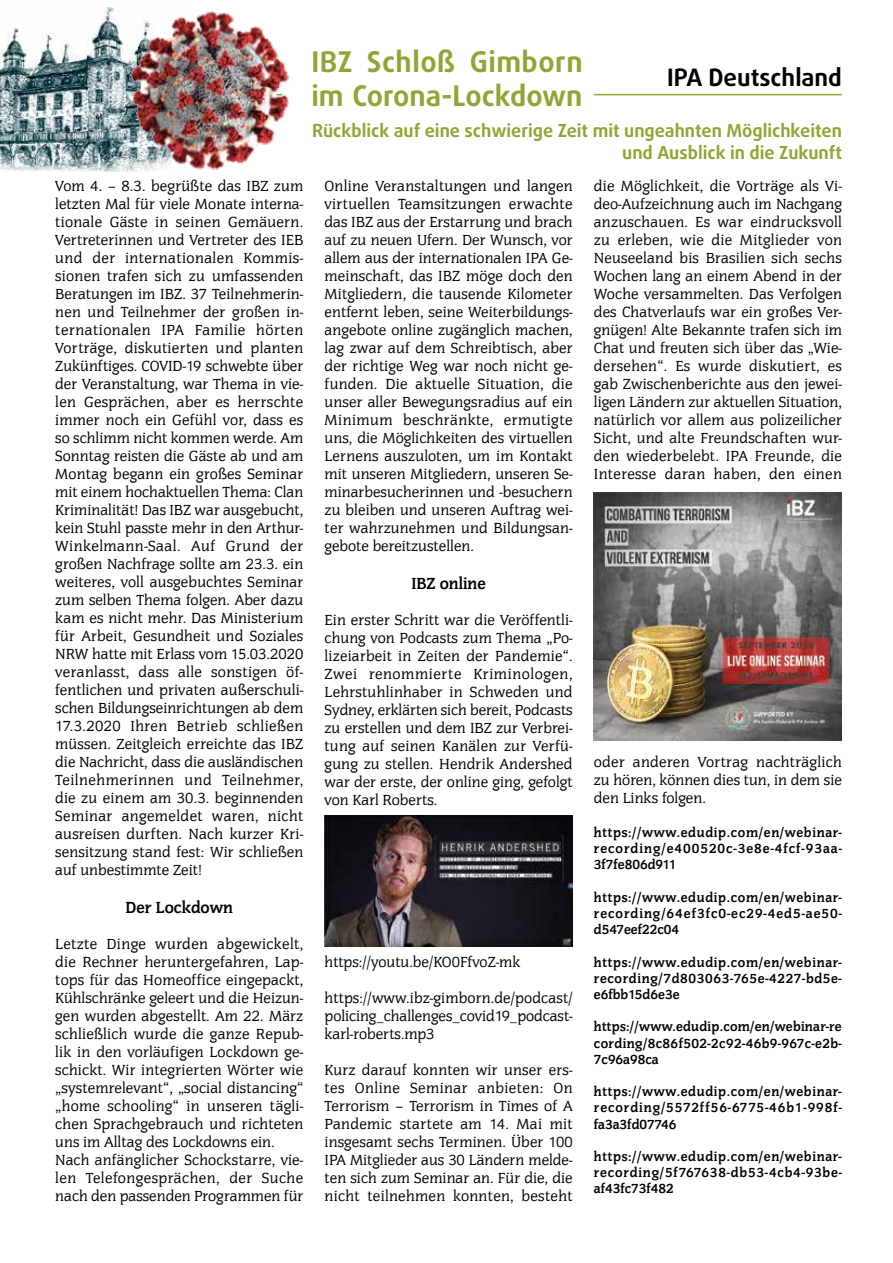
<style>
.page{position:relative;width:893px;height:1263px;background:#fff}
.page>*{position:absolute;margin:0;border:0;box-sizing:border-box;transform-origin:0 0}
.t1{font:700 28.5px/34.2px "Daxline Pro";letter-spacing:.005em;color:#90a534}
.t2{font:700 24px "Daxline Pro";color:#000}
.t3{font:700 18px/21.6px "Daxline Pro";color:#90a534;text-align:right}
.t4{font:700 16.5px "Congress T";color:#000}
.t5{font:15px/18px "Congress T";letter-spacing:.01em;color:#000;text-align:justify}
.t6{font:700 13.5px/16.2px "Congress T";letter-spacing:.045em;color:#000;text-align:justify}
</style>
<div class="page">
<hr style="left:112px;top:94px;width:730px;height:1px;background:#90a534">
<div style="left:282px;top:75px;width:312px;height:28px;background:#fff"></div>
<img style="left:0;top:7px;width:120px;height:165px">
<img style="left:325px;top:816px;width:247px;height:130px">
<img style="left:593px;top:492px;width:249px;height:249px">
<img style="left:120px;top:11px;width:169px;height:161px">
<p class="t5" style="left:55px;top:177px;width:250px">Vom 4. – 8.3. begrüßte das IBZ zum letzten Mal für viele Monate interna&shy;tionale Gäste in seinen Gemäuern.<br>Vertreterinnen und Vertreter des IEB und der internationalen Kommis&shy;sionen trafen sich zu umfassenden Beratungen im IBZ. 37 Teilnehmerin&shy;nen und Teilnehmer der großen in&shy;ternationalen IPA Familie hörten Vorträge, diskutierten und planten Zukünftiges. COVID-19 schwebte über der Veranstaltung, war Thema in vie&shy;len Gesprächen, aber es herrschte immer noch ein Gefühl vor, dass es so schlimm nicht kommen werde. Am Sonntag reisten die Gäste ab und am Montag begann ein großes Seminar mit einem hochaktuellen Thema: Clan Kriminalität! Das IBZ war ausgebucht, kein Stuhl passte mehr in den Arthur-Winkelmann-Saal. Auf Grund der großen Nachfrage sollte am 23.3. ein weiteres, voll ausgebuchtes Seminar zum selben Thema folgen. Aber dazu kam es nicht mehr. Das Ministerium für Arbeit, Gesundheit und Soziales NRW hatte mit Erlass vom 15.03.2020 veranlasst, dass alle sonstigen öf&shy;fentlichen und privaten außerschuli&shy;schen Bildungseinrichtungen ab dem 17.3.2020 Ihren Betrieb schließen müssen. Zeitgleich erreichte das IBZ die Nachricht, dass die ausländischen Teilnehmerinnen und Teilnehmer, die zu einem am 30.3. beginnenden Seminar angemeldet waren, nicht ausreisen durften. Nach kurzer Kri&shy;sensitzung stand fest: Wir schließen auf unbestimmte Zeit!</p>
<p class="t4" style="left:126px;top:897px;width:109px">Der Lockdown</p>
<p class="t5" style="left:55px;top:935px;width:250px;text-align:left">Letzte Dinge wurden abgewickelt, die Rechner heruntergefahren, Lap&shy;tops für das Homeoffice eingepackt, Kühlschränke geleert und die Heizun&shy;gen wurden abgestellt. Am 22. März schließlich wurde die ganze Repub&shy;lik in den vorläufigen Lockdown ge&shy;schickt. Wir integrierten Wörter wie „systemrelevant“, „social distancing“ „home schooling“ in unseren tägli&shy;chen Sprachgebrauch und richteten uns im Alltag des Lockdowns ein.<br>Nach anfänglicher Schockstarre, vie&shy;len Telefongesprächen, der Suche nach den passenden Programmen für</p>
<p class="t5" style="left:105px;top:177px;width:200px">bis 8 März. begrüßte das IBZ</p>
<p class="t5" style="left:55px;top:195px;width:246px">zum letzten Mal für viele Monate in</p>
<p class="t5" style="left:61px;top:213px;width:244px">er tionale Gäste in seinen Gemäu-</p>
<p class="t5" style="left:55px;top:231px;width:250px">ern. Vertreterinnen und Vertret r des</p>
<p class="t5" style="left:55px;top:249px;width:209px">IEB und der internationalen Ko</p>
<p class="t5" style="left:183px;top:591px;width:45px">folgen.</p>
<p class="t4" style="left:126px;top:627px;width:109px">Der Lockdown</p>
<p class="t5" style="left:55px;top:665px;width:250px;text-align:center">Aber dazu k m es nicht mehr. Das Ministerium für Arb it, Gesundhe t und Soziales NRW hatte mit Erlass vom 15.03.2020 veranlasst, dass alle son tigen öffentlichen und privaten außerschulischen Bild ngseinrich&shy;tungen ab dem 17.03.2020 Ihren Be&shy;trieb schließen müssen. Zeitgleich erreichte das IBZ die Nachricht, dass die auslän ischen Teilnehmerinnen und Teilnehmer, die zu einem am 30.3. beginnend n Seminar angemel-</p>
<h1 class="t1" style="left:311px;top:45px;width:273px">IBZ Schloß Gimborn im Corona-Lockdown</h1>
<p class="t3" style="left:312px;top:120px;width:531px">Rückblick auf eine schwierige Zeit mit ungeahnten Möglichkeiten und Ausblick in die Zukunft</p>
<p class="t5" style="left:325px;top:177px;width:250px">Online Veranstaltungen und langen virtuellen Teamsitzungen erwachte das IBZ aus der Erstarrung und brach auf zu neuen Ufern. Der Wunsch, vor allem aus der internationalen IPA Ge&shy;meinschaft, das IBZ möge doch den Mitgliedern, die tausende Kilometer entfernt leben, seine Weiterbildungs&shy;angebote online zugänglich machen, lag zwar auf dem Schreibtisch, aber der richtige Weg war noch nicht ge&shy;funden. Die aktuelle Situation, die unser aller Bewegungsradius auf ein Minimum beschränkte, ermutigte uns, die Möglichkeiten des virtuellen Lernens auszuloten, um im Kontakt mit unseren Mitgliedern, unseren Se&shy;minarbesucherinnen und -besuchern zu bleiben und unseren Auftrag wei&shy;ter wahrzunehmen und Bildungsan&shy;gebote bereitzustellen.</p>
<p class="t4" style="left:411px;top:573px;width:76px">IBZ online</p>
<p class="t5" style="left:325px;top:611px;width:250px">Ein erster Schritt war die Veröffentli&shy;chung von Podcasts zum Thema „Po&shy;lizeiarbeit in Zeiten der Pandemie“.<br>Zwei renommierte Kriminologen, Lehrstuhlinhaber in Schweden und Sydney, erklärten sich bereit, Podcasts zu erstellen und dem IBZ zur Verbrei&shy;tung auf seinen Kanälen zur Verfü&shy;gung zu stellen. Hendrik Andershed war der erste, der online ging, gefolgt von Karl Roberts.</p>
<h2 class="t2" style="left:667px;top:61px;width:176px">IPA Deutschland</h2>
<p class="t5" style="left:594px;top:177px;width:250px">die Möglichkeit, die Vorträge als Vi&shy;deo-Aufzeichnung auch im Nachgang anzuschauen. Es war eindrucksvoll zu erleben, wie die Mitglieder von Neuseeland bis Brasilien sich sechs Wochen lang an einem Abend in der Woche versammelten. Das Verfolgen des Chatverlaufs war ein großes Ver&shy;gnügen! Alte Bekannte trafen sich im Chat und freuten sich über das „Wie&shy;dersehen“. Es wurde diskutiert, es gab Zwischenberichte aus den jewei&shy;ligen Ländern zur aktuellen Situation, natürlich vor allem aus polizeilicher Sicht, und alte Freundschaften wur&shy;den wiederbelebt. IPA Freunde, die Interesse daran haben, den einen</p>
<p class="t5" style="left:594px;top:753px;width:250px">oder anderen Vortrag nachträglich zu hören, können dies tun, in dem sie den Links folgen.</p>
<p class="t6" style="left:594px;top:824px;width:250px">https://www.edudip.com/en/webinar&shy;recording/e400520c-3e8e-4fcf-93aa-3f7fe806d911</p>
<p class="t6" style="left:594px;top:889px;width:250px">https://www.edudip.com/en/webinar&shy;recording/64ef3fc0-ec29-4ed5-ae50- d547eef22c04</p>
<p class="t6" style="left:594px;top:954px;width:249px">https://www.edudip.com/en/webinar&shy;recording/7d803063-765e-4227-bd5e&shy;e6fbb15d6e3e</p>
<p class="t6" style="left:594px;top:1019px;width:249px">https://www.edudip.com/en/webinar-re cording/8c86f502-2c92-46b9-967c-e2b-7c96a98ca</p>
<p class="t6" style="left:594px;top:1084px;width:250px">https://www.edudip.com/en/webinar&shy;recording/5572ff56-6775-46b1-998f&shy;fa3a3fd07746</p>
<p class="t6" style="left:594px;top:1148px;width:250px">https://www.edudip.com/en/webinar&shy;recording/5f767638-db53-4cb4-93be&shy;af43fc73f482</p>
<p class="t5" style="left:325px;top:953px;width:197px">https://youtu.be/KO0FfvoZ-mk</p>
<p class="t5" style="left:325px;top:989px;width:250px">https://www.ibz-gimborn.de/podcast/ policing_challenges_covid19_podcast&shy;karl-roberts.mp3</p>
<p class="t5" style="left:325px;top:1061px;width:250px">Kurz darauf konnten wir unser ers&shy;tes Online Seminar anbieten: On Terrorism – Terrorism in Times of A Pandemic startete am 14. Mai mit insgesamt sechs Terminen. Über 100<br>IPA Mitglieder aus 30 Ländern melde&shy;ten sich zum Seminar an. Für die, die nicht teilnehmen konnten, besteht</p>
</div>
